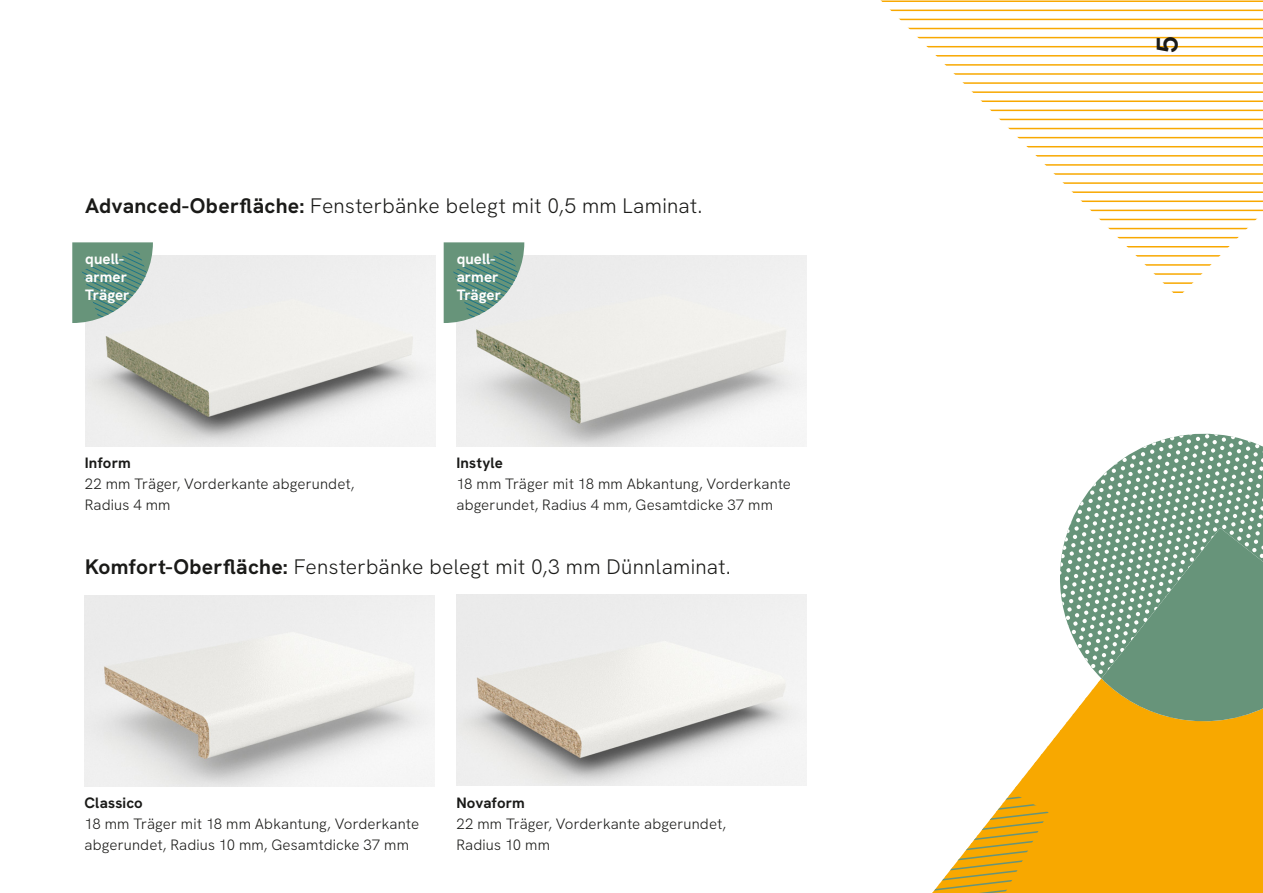
<style>
.page{position:relative;width:1263px;height:893px;background:#fff}
.page>*{position:absolute;margin:0;border:0;box-sizing:border-box;transform-origin:0 0}
.t1{font:600 30px "HK Grotesk";color:#1a1a18}
.t2{font:300 21px "HK Grotesk";letter-spacing:.01em;color:#1a1a18}
.t3{font:300 15px/21.3px "HK Grotesk";letter-spacing:.01em;color:#1a1a18}
.t4{font:700 15px/18px "HK Grotesk";color:#fff}
.t5{font:700 15px "HK Grotesk";letter-spacing:.01em;color:#1a1a18}
.s1{font-weight:700}
</style>
<div class="page">
<svg style="left:880px;top:0;width:383px;height:293px"></svg>
<div style="left:1012px;top:732px;width:251px;height:161px;background:#f8a800"></div>
<svg style="left:932px;top:792px;width:116px;height:101px"></svg>
<svg style="left:1059px;top:434px;width:204px;height:298px"></svg>
<img style="left:85px;top:595px;width:350px;height:192px">
<img style="left:456px;top:255px;width:350px;height:191px">
<img style="left:85px;top:255px;width:350px;height:191px">
<img style="left:456px;top:595px;width:350px;height:191px">
<svg style="left:72px;top:242px;width:81px;height:81px;background:#7da494"></svg>
<svg style="left:444px;top:242px;width:80px;height:81px;background:#7ca493"></svg>
<h2 class="t2" style="left:85px;top:192px;width:619px"><span class="s1">Advanced-Oberfläche:</span> Fensterbänke belegt mit 0,5 mm Laminat.</h2>
<p class="t4" style="left:85px;top:249px;width:46px">quell&shy;armer<br>Träger</p>
<p class="t4" style="left:457px;top:249px;width:46px">quell&shy;armer<br>Träger</p>
<p class="t5" style="left:85px;top:453px;width:47px">Inform</p>
<p class="t3" style="left:85px;top:473px;width:271px">22 mm Träger, Vorderkante abgerundet,<br>Radius 4 mm</p>
<p class="t5" style="left:456px;top:453px;width:48px">Instyle</p>
<p class="t3" style="left:456px;top:473px;width:336px">18 mm Träger mit 18 mm Abkantung, Vorderkante abgerundet, Radius 4 mm, Gesamtdicke 37 mm</p>
<h2 class="t2" style="left:85px;top:553px;width:647px"><span class="s1">Komfort-Oberfläche:</span> Fensterbänke belegt mit 0,3 mm Dünnlaminat.</h2>
<p class="t5" style="left:85px;top:793px;width:60px">Classico</p>
<p class="t3" style="left:85px;top:813px;width:336px">18 mm Träger mit 18 mm Abkantung, Vorderkante abgerundet, Radius 10 mm, Gesamtdicke 37 mm</p>
<p class="t5" style="left:456px;top:793px;width:70px">Novaform</p>
<p class="t3" style="left:456px;top:813px;width:271px">22 mm Träger, Vorderkante abgerundet,<br>Radius 10 mm</p>
<h1 class="t1" style="left:1148px;top:53px;width:18px;rotate:-90deg">5</h1>
</div>
